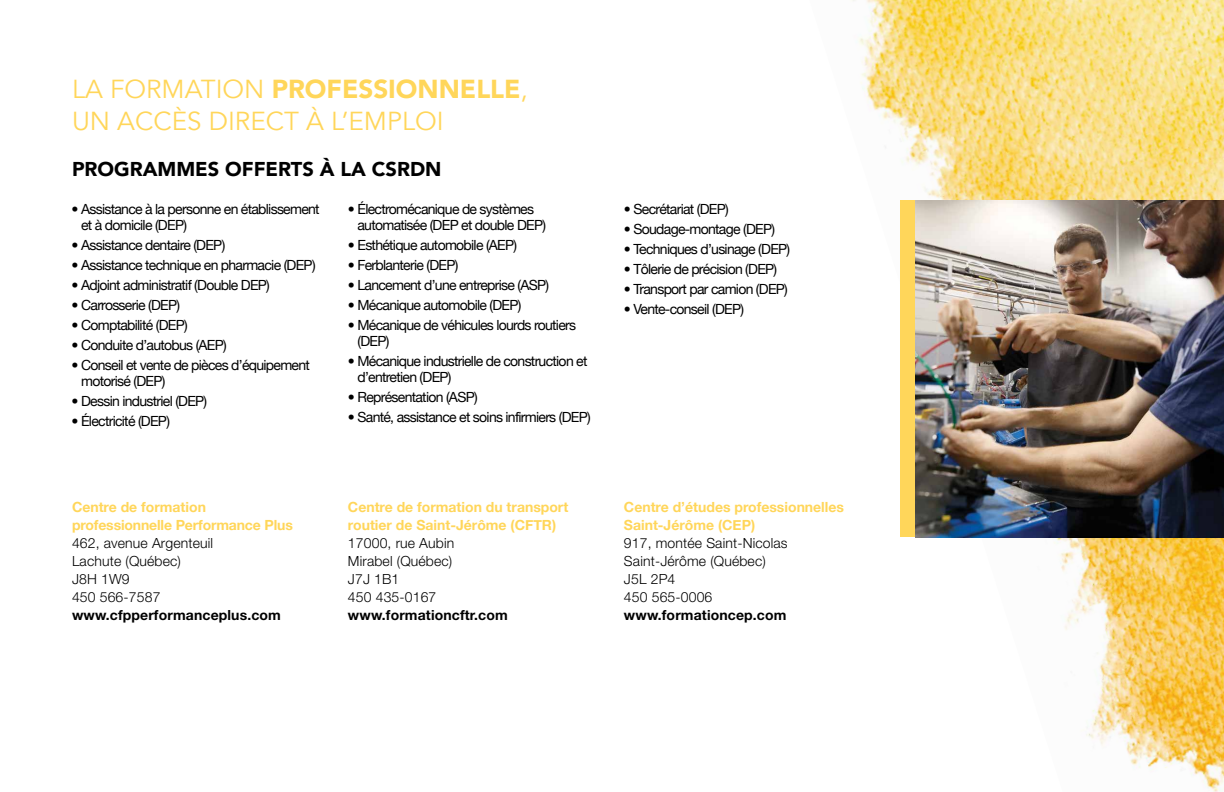
<style>
.page{position:relative;width:1224px;height:792px;background:#fff}
.page>*{position:absolute;margin:0;border:0;box-sizing:border-box;transform-origin:0 0}
.t1{font:26px/32px "Avenir";color:#ffd65a}
.t2{font:900 20px "Avenir";color:#000}
.t3{font:14px/16px "Helvetica Neue";letter-spacing:-.05em;color:#000}
.t4{font:300 14px/18px "Helvetica Neue LT Std";letter-spacing:.01em;color:#000}
.t5{font:700 14px/18px "Helvetica Neue";color:#ffd65a}
.t6{font:700 14px "Helvetica Neue LT Std";letter-spacing:.01em;color:#000}
.s1{font-weight:900}
</style>
<div class="page">
<img style="left:852px;top:0;width:372px;height:792px">
<div style="left:900px;top:200px;width:16px;height:337px;background:#ffd65a"></div>
<img style="left:916px;top:200px;width:308px;height:337px">
<h1 class="t1" style="left:72px;top:74px;width:457px">LA FORMATION <span class="s1">PROFESSIONNELLE</span>,<br>UN ACCÈS DIRECT À L’EMPLOI</h1>
<h2 class="t2" style="left:72px;top:152px;width:371px">PROGRAMMES OFFERTS À LA CSRDN</h2>
<p class="t3" style="left:81px;top:201px;width:240px;text-indent:-9px">• Assistance à la personne en établissement et à domicile (DEP)</p>
<p class="t3" style="left:72px;top:237px;width:155px">• Assistance dentaire (DEP)</p>
<p class="t3" style="left:72px;top:257px;width:246px">• Assistance technique en pharmacie (DEP)</p>
<p class="t3" style="left:72px;top:277px;width:200px">• Adjoint administratif (Double DEP)</p>
<p class="t3" style="left:72px;top:297px;width:110px">• Carrosserie (DEP)</p>
<p class="t3" style="left:72px;top:317px;width:118px">• Comptabilité (DEP)</p>
<p class="t3" style="left:72px;top:337px;width:157px">• Conduite d’autobus (AEP)</p>
<p class="t3" style="left:81px;top:357px;width:230px;text-indent:-9px">• Conseil et vente de pièces d’équipement motorisé (DEP)</p>
<p class="t3" style="left:72px;top:393px;width:137px">• Dessin industriel (DEP)</p>
<p class="t3" style="left:72px;top:413px;width:100px">• Électricité (DEP)</p>
<p class="t3" style="left:357px;top:201px;width:190px;text-indent:-9px">• Électromécanique de systèmes automatisée (DEP et double DEP)</p>
<p class="t3" style="left:348px;top:237px;width:171px">• Esthétique automobile (AEP)</p>
<p class="t3" style="left:348px;top:257px;width:112px">• Ferblanterie (DEP)</p>
<p class="t3" style="left:348px;top:277px;width:203px">• Lancement d’une entreprise (ASP)</p>
<p class="t3" style="left:348px;top:297px;width:175px">• Mécanique automobile (DEP)</p>
<p class="t3" style="left:357px;top:317px;width:220px;text-indent:-9px">• Mécanique de véhicules lourds routiers (DEP)</p>
<p class="t3" style="left:357px;top:353px;width:232px;text-indent:-9px">• Mécanique industrielle de construction et d’entretien (DEP)</p>
<p class="t3" style="left:348px;top:389px;width:131px">• Représentation (ASP)</p>
<p class="t3" style="left:348px;top:409px;width:244px">• Santé, assistance et soins infirmiers (DEP)</p>
<p class="t5" style="left:72px;top:498px;width:222px">Centre de formation professionnelle Performance Plus</p>
<p class="t4" style="left:72px;top:534px;width:143px">462, avenue Argenteuil<br>Lachute (Québec)<br>J8H 1W9<br>450 566-7587</p>
<p class="t6" style="left:72px;top:606px;width:211px">www.cfpperformanceplus.com</p>
<p class="t5" style="left:348px;top:498px;width:222px">Centre de formation du transport routier de Saint-Jérôme (CFTR)</p>
<p class="t4" style="left:348px;top:534px;width:108px">17000, rue Aubin<br>Mirabel (Québec)<br>J7J 1B1<br>450 435-0167</p>
<p class="t6" style="left:348px;top:607px;width:161px">www.formationcftr.com</p>
<p class="t3" style="left:624px;top:201px;width:106px">• Secrétariat (DEP)</p>
<p class="t3" style="left:624px;top:221px;width:153px">• Soudage-montage (DEP)</p>
<p class="t3" style="left:624px;top:241px;width:168px">• Techniques d’usinage (DEP)</p>
<p class="t3" style="left:624px;top:261px;width:155px">• Tôlerie de précision (DEP)</p>
<p class="t3" style="left:624px;top:281px;width:165px">• Transport par camion (DEP)</p>
<p class="t3" style="left:624px;top:301px;width:122px">• Vente-conseil (DEP)</p>
<p class="t5" style="left:624px;top:497px;width:222px">Centre d’études professionnelles<br>Saint-Jérôme (CEP)</p>
<p class="t4" style="left:624px;top:533px;width:165px">917, montée Saint-Nicolas<br>Saint-Jérôme (Québec)<br>J5L 2P4<br>450 565-0006</p>
<p class="t6" style="left:624px;top:606px;width:164px">www.formationcep.com</p>
</div>
